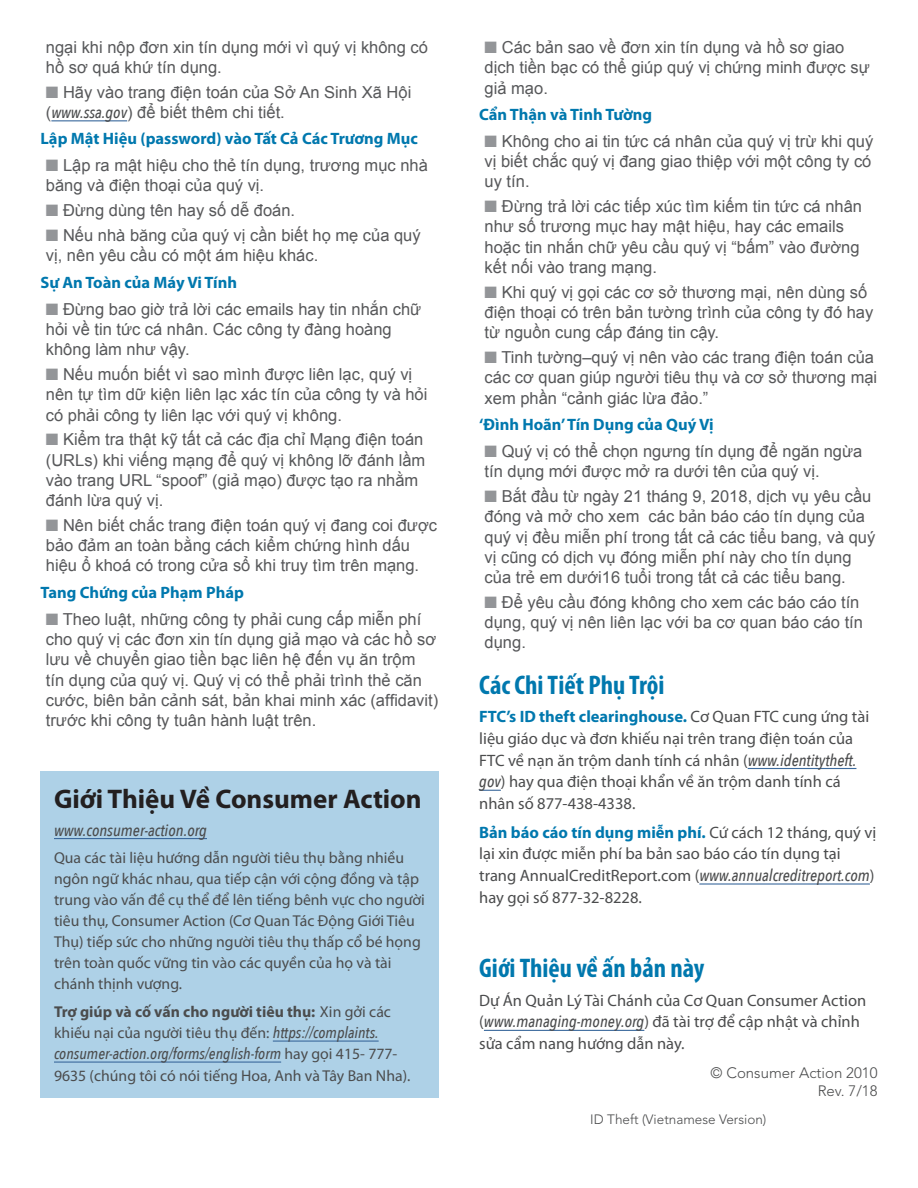
<style>
.page{position:relative;width:918px;height:1188px;background:#fff}
.page>*{position:absolute;margin:0;border:0;box-sizing:border-box;transform-origin:0 0}
.Subheads{font:700 condensed 27px "Myriad Pro";color:#0078ae}
.Text{font:700 27px "Myriad Pro";color:#231f20}
.Bullets2{font:16.5px/20.2px "Arial";color:#57585a}
.Text-2{font:16.5px/21.8px "Myriad Pro";color:#4b4c4d}
.small_bold{font:700 16.5px "Myriad Pro";color:#0078ae}
.Text-3{font:italic 500 16.5px "Avenir Next Condensed";color:#4b4c4d}
.Text-4{font:15.75px/21px "Myriad Pro";color:#4b4c4d}
.Text-5{font:300 15px "Avenir LT Std";color:#4b4c4d}
.Body_text{font:300 13.5px "Avenir LT Std";color:#4b4c4d}
.s1{color:#939598}
.s2{font-family:"Avenir Next Condensed";font-weight:500;font-style:italic;color:#4b4c4d}
.s3{font-weight:700}
.s4{font-family:"Avenir Next Condensed";font-weight:500;font-style:italic}
.s5{font-weight:700;color:#0078ae}
</style>
<div class="page">
<div style="left:40px;top:771px;width:399px;height:326px;background:#aed1e7"></div>
<hr style="left:54px;top:838px;width:153px;height:1px;background:#3c6a9d">
<hr style="left:273px;top:1041px;width:106px;height:1px;background:#3c6a9d">
<hr style="left:54px;top:1062px;width:227px;height:1px;background:#3c6a9d">
<hr style="left:484px;top:1030px;width:160px;height:1px;background:#3c6a9d">
<hr style="left:51px;top:120px;width:76px;height:1px;background:#3c6a9d">
<hr style="left:748px;top:768px;width:108px;height:1px;background:#3c6a9d">
<svg style="left:479px;top:790px;width:22px;height:1px"></svg>
<hr style="left:699px;top:883px;width:171px;height:2px;background:#3c6a9d">
<p class="Bullets2" style="left:46px;top:37px;width:384px">ngại khi nộp đơn xin tín dụng mới vì quý vị không có hồ sơ quá khứ tín dụng.</p>
<p class="Bullets2" style="left:46px;top:82px;width:367px"><span class="s1">■</span> Hãy vào trang điện toán của Sở An Sinh Xã Hội (<span class="s2">www.ssa.gov</span>) để biết thêm chi tiết.</p>
<p class="small_bold" style="left:40px;top:128px;width:379px">Lập Mật Hiệu (password) vào Tất Cả Các Trương Mục</p>
<p class="Bullets2" style="left:46px;top:155px;width:384px"><span class="s1">■</span> Lập ra mật hiệu cho thẻ tín dụng, trương mục nhà băng và điện thoại của quý vị.</p>
<p class="Bullets2" style="left:46px;top:201px;width:251px"><span class="s1">■</span> Ðừng dùng tên hay số dễ đoán.</p>
<p class="Bullets2" style="left:46px;top:225px;width:376px"><span class="s1">■</span> Nếu nhà băng của quý vị cần biết họ mẹ của quý vị, nên yêu cầu có một ám hiệu khác.</p>
<p class="small_bold" style="left:40px;top:271px;width:198px">Sự An Toàn của Máy Vi Tính</p>
<p class="Bullets2" style="left:46px;top:299px;width:377px"><span class="s1">■</span> Đừng bao giờ trả lời các emails hay tin nhắn chữ hỏi về tin tức cá nhân. Các công ty đàng hoàng không làm như vậy.</p>
<p class="Bullets2" style="left:46px;top:364px;width:383px"><span class="s1">■</span> Nếu muốn biết vì sao mình được liên lạc, quý vị nên tự tìm dữ kiện liên lạc xác tín của công ty và hỏi có phải công ty liên lạc với quý vị không.</p>
<p class="Bullets2" style="left:46px;top:430px;width:381px"><span class="s1">■</span> Kiểm tra thật kỹ tất cả các địa chỉ Mạng điện toán (URLs) khi viếng mạng để quý vị không lỡ đánh lầm vào trang URL “spoof” (giả mạo) được tạo ra nhằm đánh lừa quý vị.</p>
<p class="Bullets2" style="left:46px;top:515px;width:393px"><span class="s1">■</span> Nên biết chắc trang điện toán quý vị đang coi được bảo đảm an toàn bằng cách kiểm chứng hình dấu hiệu ổ khoá có trong cửa sổ khi truy tìm trên mạng.</p>
<p class="small_bold" style="left:40px;top:582px;width:205px">Tang Chứng của Phạm Pháp</p>
<p class="Bullets2" style="left:46px;top:609px;width:394px"><span class="s1">■</span> Theo luật, những công ty phải cung cấp miễn phí cho quý vị các đơn xin tín dụng giả mạo và các hồ sơ lưu về chuyển giao tiền bạc liên hệ đến vụ ăn trộm<br>tín dụng của quý vị. Quý vị có thể phải trình thẻ căn cước, biên bản cảnh sát, bản khai minh xác (affidavit) trước khi công ty tuân hành luật trên.</p>
<p class="Text" style="left:54px;top:781px;width:369px">Giới Thiệu Về Consumer Action</p>
<p class="Text-3" style="left:54px;top:820px;width:154px">www.consumer-action.org</p>
<p class="Text-4" style="left:54px;top:847px;width:372px">Qua các tài liệu hướng dẫn người tiêu thụ bằng nhiều ngôn ngữ khác nhau, qua tiếp cận với cộng đồng và tập trung vào vấn đề cụ thể để lên tiếng bênh vực cho người tiêu thụ, Consumer Action (Cơ Quan Tác Động Giới Tiêu Thụ) tiếp sức cho những người tiêu thụ thấp cổ bé họng trên toàn quốc vững tin vào các quyền của họ và tài chánh thịnh vượng.</p>
<p class="Text-4" style="left:54px;top:1001px;width:358px"><span class="s3">Trợ giúp và cố vấn cho người tiêu thụ:</span> Xin gởi các khiếu nại của người tiêu thụ đến: <span class="s4">https://complaints. consumer-action.org/forms/english-form</span> hay gọi 415- 777- 9635 (chúng tôi có nói tiếng Hoa, Anh và Tây Ban Nha).</p>
<p class="Bullets2" style="left:485px;top:37px;width:387px"><span class="s1">■</span> Các bản sao về đơn xin tín dụng và hồ sơ giao dịch tiền bạc có thể giúp quý vị chứng minh được sự giả mạo.</p>
<p class="small_bold" style="left:479px;top:104px;width:174px">Cẩn Thận và Tinh Tường</p>
<p class="Bullets2" style="left:485px;top:131px;width:390px;text-align:justify"><span class="s1">■</span> Không cho ai tin tức cá nhân của quý vị trừ khi quý vị biết chắc quý vị đang giao thiệp với một công ty có uy tín.</p>
<p class="Bullets2" style="left:485px;top:196px;width:379px"><span class="s1">■</span> Đừng trả lời các tiếp xúc tìm kiếm tin tức cá nhân như số trương mục hay mật hiệu, hay các emails hoặc tin nhắn chữ yêu cầu quý vị “bấm” vào đường kết nối vào trang mạng.</p>
<p class="Bullets2" style="left:485px;top:282px;width:390px"><span class="s1">■</span> Khi quý vị gọi các cơ sở thương mại, nên dùng số điện thoại có trên bản tường trình của công ty đó hay từ nguồn cung cấp đáng tin cậy.</p>
<p class="Bullets2" style="left:485px;top:347px;width:394px"><span class="s1">■</span> Tinh tường–quý vị nên vào các trang điện toán của các cơ quan giúp người tiêu thụ và cơ sở thương mại xem phần “cảnh giác lừa đảo.”</p>
<p class="small_bold" style="left:479px;top:414px;width:236px">‘Đình Hoãn’ Tín Dụng của Quý Vị</p>
<p class="Bullets2" style="left:485px;top:441px;width:379px"><span class="s1">■</span> Quý vị có thể chọn ngưng tín dụng để ngăn ngừa tín dụng mới được mở ra dưới tên của quý vị.</p>
<p class="Bullets2" style="left:485px;top:486px;width:392px"><span class="s1">■</span> Bắt đầu từ ngày 21 tháng 9, 2018, dịch vụ yêu cầu đóng và mở cho xem các bản báo cáo tín dụng của quý vị đều miễn phí trong tất cả các tiểu bang, và quý vị cũng có dịch vụ đóng miễn phí này cho tín dụng của trẻ em dưới16 tuổi trong tất cả các tiểu bang.</p>
<p class="Bullets2" style="left:485px;top:592px;width:380px"><span class="s1">■</span> Để yêu cầu đóng không cho xem các báo cáo tín dụng, quý vị nên liên lạc với ba cơ quan báo cáo tín dụng.</p>
<p class="Subheads" style="left:479px;top:668px;width:187px">Các Chi Tiết Phụ Trội</p>
<p class="Text-2" style="left:479px;top:705px;width:391px"><span class="s5">FTC’s ID theft clearinghouse.</span> Cơ Quan FTC cung ứng tài liệu giáo dục và đơn khiếu nại trên trang điện toán của FTC về nạn ăn trộm danh tính cá nhân (<span class="s4">www.identitytheft. gov</span>) hay qua điện thoại khẩn về ăn trộm danh tính cá nhân số 877-438-4338.</p>
<p class="Text-2" style="left:479px;top:821px;width:399px"><span class="s5">Bản báo cáo tín dụng miễn phí.</span> Cứ cách 12 tháng, quý vị lại xin được miễn phí ba bản sao báo cáo tín dụng tại trang AnnualCreditReport.com (<span class="s4">www.annualcreditreport.com</span>) hay gọi số 877-32-8228.</p>
<p class="Subheads" style="left:479px;top:951px;width:227px">Giới Thiệu về ấn bản này</p>
<p class="Text-2" style="left:479px;top:989px;width:389px">Dự Án Quản Lý Tài Chánh của Cơ Quan Consumer Action (<span class="s4">www.managing-money.org</span>) đã tài trợ để cập nhật và chỉnh sửa cẩm nang hướng dẫn này.</p>
<p class="Text-5" style="left:711px;top:1064px;width:168px">© Consumer Action 2010</p>
<p class="Text-5" style="left:818px;top:1082px;width:61px">Rev. 7/18</p>
<p class="Body_text" style="left:590px;top:1111px;width:178px">ID Theft (Vietnamese Version)</p>
</div>
